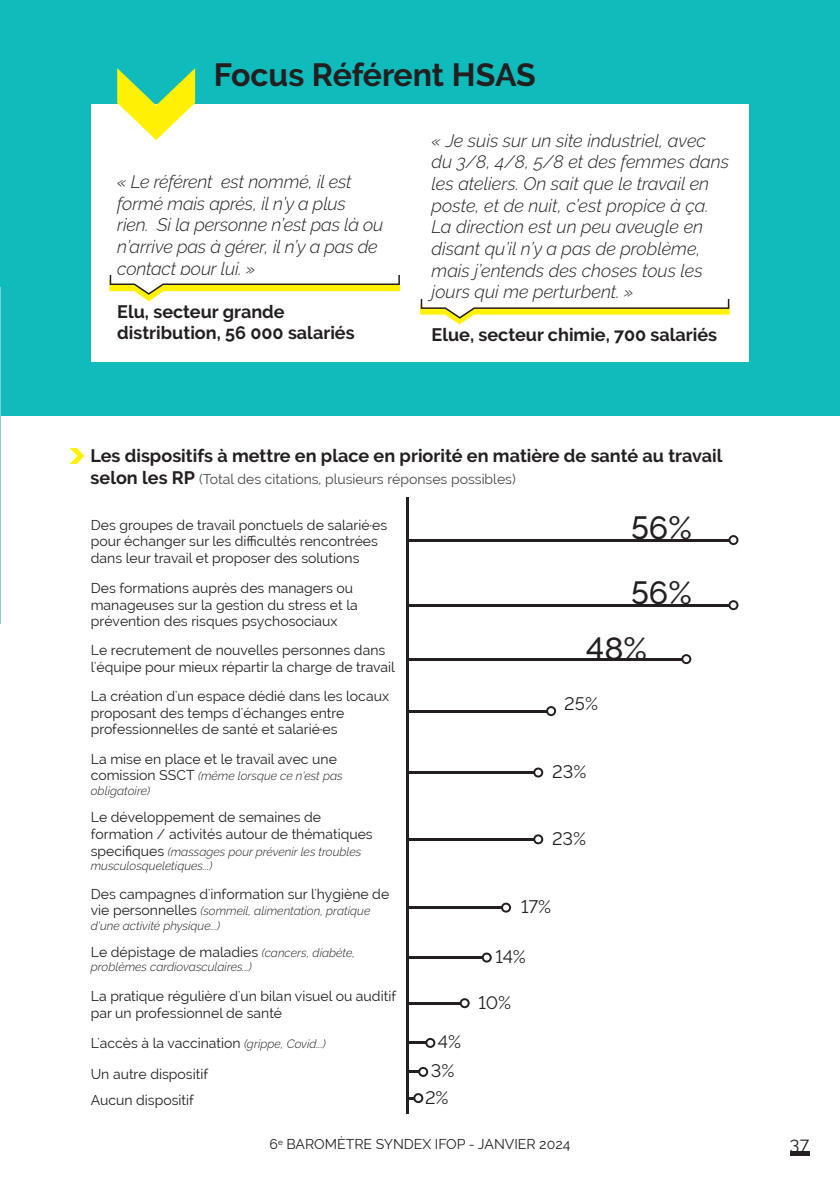
<style>
.page{position:relative;width:840px;height:1191px;background:#fff}
.page>*{position:absolute;margin:0;border:0;box-sizing:border-box;transform-origin:0 0}
.t1{font:700 32px "Raleway";letter-spacing:-.005em;color:#231f20}
.t2{font:500 32px/64.4px "Raleway";color:#231f20}
.t3{font:italic 300 18px/21.6px "Raleway";color:#231f20}
.t4{font:700 18px/21.6px "Raleway";color:#231f20}
.t5{font:18px/29px "Raleway";color:#231f20;text-align:center}
.t6{font:14px/16.8px "Raleway";color:#231f20}
.t7{font:14px "Raleway";color:#464a4c}
.t8{font:italic 300 12px/14.4px "Raleway";color:#231f20}
.s1{font-weight:700;font-size:18px;color:#231f20}
.s2{font-weight:400;font-style:normal;font-size:14px}
.s3{font-weight:300;font-style:italic;font-size:12px}
</style>
<div class="page">
<div style="left:0;top:0;width:839px;height:415px;background:#0fbbbb"></div>
<div style="left:91px;top:104px;width:657px;height:257px;background:#fff"></div>
<hr style="left:409px;top:539px;width:320px;height:2px;background:#231f20">
<svg style="left:728px;top:535px;width:10px;height:10px"></svg>
<hr style="left:409px;top:604px;width:320px;height:2px;background:#231f20">
<svg style="left:728px;top:600px;width:10px;height:10px"></svg>
<hr style="left:409px;top:658px;width:273px;height:2px;background:#231f20">
<svg style="left:681px;top:654px;width:10px;height:10px"></svg>
<hr style="left:409px;top:710px;width:138px;height:2px;background:#231f20">
<svg style="left:546px;top:706px;width:10px;height:10px"></svg>
<hr style="left:409px;top:771px;width:125px;height:2px;background:#231f20">
<svg style="left:533px;top:767px;width:10px;height:10px"></svg>
<hr style="left:409px;top:838px;width:125px;height:2px;background:#231f20">
<svg style="left:533px;top:834px;width:10px;height:10px"></svg>
<hr style="left:409px;top:906px;width:92px;height:2px;background:#231f20">
<svg style="left:500px;top:902px;width:10px;height:10px"></svg>
<hr style="left:409px;top:956px;width:73px;height:2px;background:#231f20">
<svg style="left:481px;top:952px;width:10px;height:10px"></svg>
<hr style="left:409px;top:1002px;width:51px;height:2px;background:#231f20">
<svg style="left:459px;top:998px;width:10px;height:10px"></svg>
<svg style="left:409px;top:1038px;width:26px;height:10px"></svg>
<svg style="left:409px;top:1067px;width:19px;height:10px"></svg>
<svg style="left:409px;top:1093px;width:14px;height:10px"></svg>
<hr style="left:0;top:287px;width:1px;height:336px;background:#7fcfd4">
<svg style="left:70px;top:448px;width:14px;height:16px"></svg>
<hr style="left:406px;top:496px;width:2px;height:617px;background:#231f20">
<img style="left:109px;top:280px;width:49px;height:21px">
<svg style="left:110px;top:275px;width:289px;height:20px"></svg>
<img style="left:450px;top:319px;width:19px;height:6px">
<svg style="left:420px;top:299px;width:309px;height:20px"></svg>
<svg style="left:117px;top:68px;width:78px;height:72px"></svg>
<hr style="left:789px;top:1151px;width:19px;height:4px;background:#231f20">
<h1 class="t1" style="left:214px;top:56px;width:323px">Focus Référent HSAS</h1>
<p class="t3" style="left:117px;top:171px;width:267px">« Le référent est nommé, il est formé mais après, il n’y a plus<br>rien. Si la personne n’est pas là ou n’arrive pas à gérer, il n’y a pas de contact pour lui. »</p>
<p class="t4" style="left:117px;top:301px;width:239px">Elu, secteur grande distribution, 56 000 salariés</p>
<p class="t3" style="left:431px;top:130px;width:299px">« Je suis sur un site industriel, avec du 3/8, 4/8, 5/8 et des femmes dans les ateliers. On sait que le travail en poste, et de nuit, c’est propice à ça.<br>La direction est un peu aveugle en disant qu’il n’y a pas de problème, mais j’entends des choses tous les jours qui me perturbent. »</p>
<p class="t4" style="left:431px;top:324px;width:287px">Elue, secteur chimie, 700 salariés</p>
<p class="t4" style="left:91px;top:445px;width:633px">Les dispositifs à mettre en place en priorité en matière de santé au travail</p>
<p class="t7" style="left:91px;top:470px;width:426px"><span class="s1">selon les RP</span> (Total des citations, plusieurs réponses possibles)</p>
<p class="t6" style="left:91px;top:516px;width:298px">Des groupes de travail ponctuels de salarié·es pour échanger sur les difficultés rencontrées dans leur travail et proposer des solutions</p>
<p class="t6" style="left:91px;top:579px;width:268px">Des formations auprès des managers ou manageuses sur la gestion du stress et la prévention des risques psychosociaux</p>
<p class="t6" style="left:91px;top:642px;width:305px">Le recrutement de nouvelles personnes dans l'équipe pour mieux répartir la charge de travail</p>
<p class="t6" style="left:91px;top:687px;width:299px">La création d'un espace dédié dans les locaux proposant des temps d'échanges entre professionnel·les de santé et salarié·es</p>
<p class="t6" style="left:91px;top:750px;width:247px">La mise en place et le travail avec une</p>
<p class="t8" style="left:91px;top:769px;width:253px"><span class="s2">comission SSCT</span> (même lorsque ce n'est pas obligatoire)</p>
<p class="t6" style="left:91px;top:808px;width:283px">Le développement de semaines de formation / activités autour de thématiques</p>
<p class="t8" style="left:91px;top:844px;width:272px"><span class="s2">specifiques</span> (massages pour prévenir les troubles musculosqueletiques...)</p>
<p class="t6" style="left:91px;top:885px;width:300px">Des campagnes d'information sur l'hygiène de</p>
<p class="t8" style="left:91px;top:904px;width:281px"><span class="s2">vie personnelles</span> (sommeil, alimentation, pratique d'une activité physique...)</p>
<p class="t6" style="left:91px;top:943px;width:266px">Le dépistage de maladies <span class="s3">(cancers, diabète,</span></p>
<p class="t8" style="left:91px;top:959px;width:162px">problèmes cardiovasculaires...)</p>
<p class="t6" style="left:91px;top:988px;width:307px">La pratique régulière d'un bilan visuel ou auditif par un professionnel de santé</p>
<p class="t6" style="left:91px;top:1027px;width:236px;line-height:30.6px">L'accès à la vaccination <span class="s3">(grippe, Covid...)<br></span>Un autre dispositif</p>
<p class="t6" style="left:91px;top:1091px;width:105px">Aucun dispositif</p>
<h1 class="t2" style="left:630px;top:496px;width:62px">56%<br>56%</h1>
<h1 class="t2" style="left:585px;top:617px;width:63px">48%</h1>
<p class="t5" style="left:564px;top:689px;width:35px">25%</p>
<p class="t5" style="left:552px;top:757px;width:36px">23%</p>
<p class="t5" style="left:551px;top:824px;width:36px">23%</p>
<p class="t5" style="left:430px;top:1027px;width:32px">4%<br>3%</p>
<p class="t5" style="left:425px;top:1082px;width:25px">2%</p>
<p class="t5" style="left:521px;top:892px;width:31px">17%</p>
<p class="t5" style="left:495px;top:942px;width:32px">14%</p>
<p class="t5" style="left:478px;top:987px;width:34px">10%</p>
<p class="t6" style="left:269px;top:1136px;width:302px">6<sup>e</sup> BAROMÈTRE SYNDEX IFOP - JANVIER 2024</p>
<p class="t5" style="left:789px;top:1128px;width:21px">37</p>
</div>
